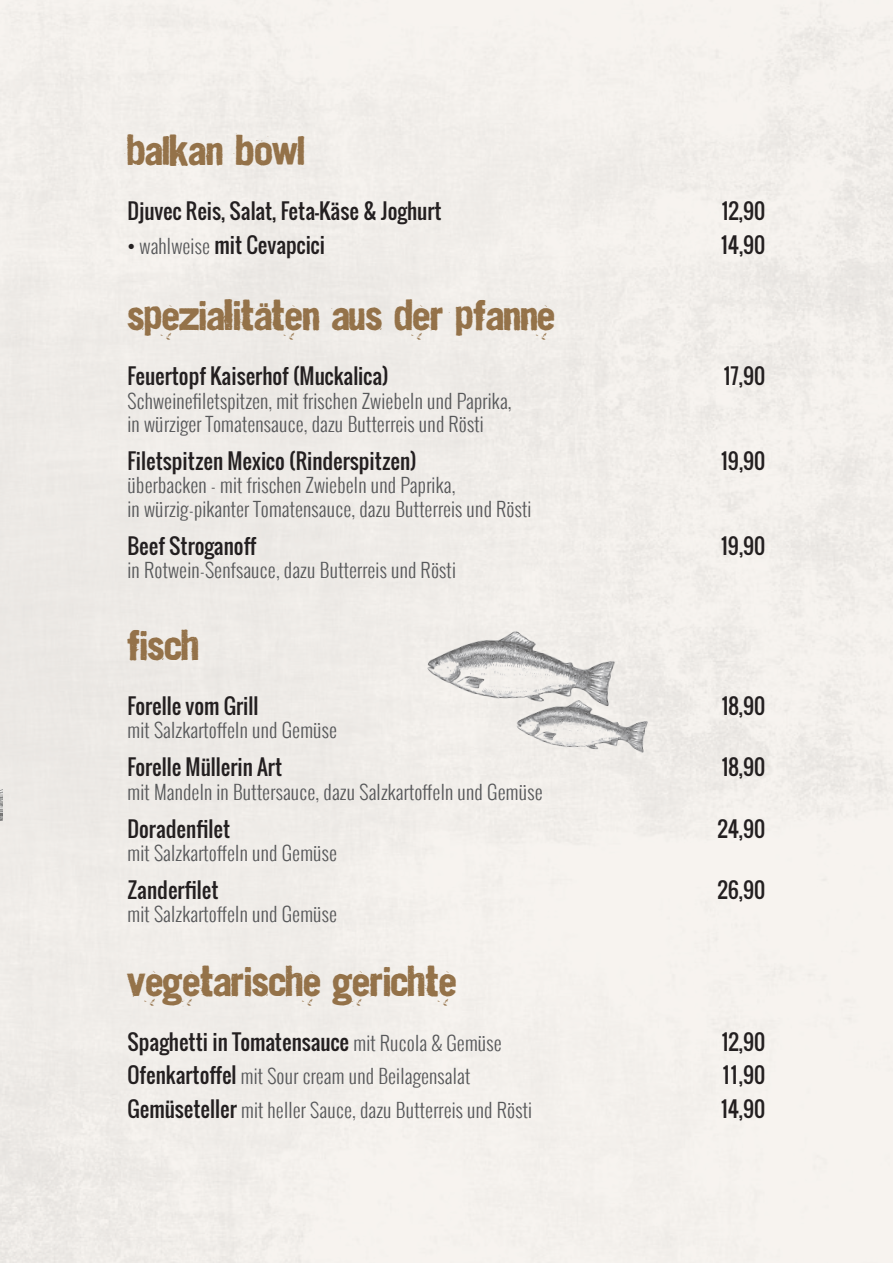
<style>
.page{position:relative;width:893px;height:1263px;background:#fff}
.page>*{position:absolute;margin:0;border:0;box-sizing:border-box;transform-origin:0 0}
.t1{font:31.5px "Dirt 2 Stickler";color:#947249}
.t2{font:21px "Oswald";color:#231f20}
.t3{font:300 19.5px/23.4px "Oswald";letter-spacing:.01em;color:#57585a}
.s1{font-family:"Arial Nova Cond"}
.s2{font-weight:300;font-size:19.5px;color:#57585a}
.s3{font-weight:400;font-size:21px;color:#231f20}
</style>
<div class="page">
<img style="left:412px;top:611px;width:218px;height:110px">
<img style="left:506px;top:686px;width:153px;height:77px">
<img style="left:0;top:771px;width:2px;height:262px">
<h1 class="t1" style="left:128px;top:128px;width:178px">Balkan bowl</h1>
<p class="t2" style="left:128px;top:195px;width:316px">Djuvec Reis, Salat, Feta-Käse &amp; Joghurt</p>
<p class="t2" style="left:722px;top:195px;width:45px">12,90</p>
<p class="t2" style="left:128px;top:229px;width:199px"><span class="s1">•</span> <span class="s2">wahlweise</span> mit Cevapcici</p>
<p class="t2" style="left:721px;top:229px;width:46px">14,90</p>
<h1 class="t1" style="left:128px;top:293px;width:429px">SPEZIALITÄTEN AUS DER PFANNE</h1>
<p class="t2" style="left:128px;top:360px;width:263px">Feuertopf Kaiserhof (Muckalica)</p>
<p class="t2" style="left:724px;top:360px;width:43px">17,90</p>
<p class="t3" style="left:128px;top:389px;width:386px">Schweinefiletspitzen, mit frischen Zwiebeln und Paprika, in würziger Tomatensauce, dazu Butterreis und Rösti</p>
<p class="t2" style="left:128px;top:445px;width:291px">Filetspitzen Mexico (Rinderspitzen)</p>
<p class="t2" style="left:721px;top:445px;width:46px">19,90</p>
<p class="t3" style="left:128px;top:473px;width:405px">überbacken - mit frischen Zwiebeln und Paprika,<br>in würzig-pikanter Tomatensauce, dazu Butterreis und Rösti</p>
<p class="t2" style="left:128px;top:530px;width:130px">Beef Stroganoff</p>
<p class="t2" style="left:721px;top:530px;width:46px">19,90</p>
<p class="t3" style="left:128px;top:558px;width:330px">in Rotwein-Senfsauce, dazu Butterreis und Rösti</p>
<h1 class="t1" style="left:128px;top:622px;width:73px">FISCH</h1>
<p class="t2" style="left:128px;top:690px;width:132px">Forelle vom Grill</p>
<p class="t2" style="left:722px;top:690px;width:45px">18,90</p>
<p class="t3" style="left:128px;top:718px;width:211px">mit Salzkartoffeln und Gemüse</p>
<p class="t2" style="left:128px;top:751px;width:156px">Forelle Müllerin Art</p>
<p class="t2" style="left:722px;top:751px;width:45px">18,90</p>
<p class="t3" style="left:128px;top:780px;width:417px">mit Mandeln in Buttersauce, dazu Salzkartoffeln und Gemüse</p>
<p class="t2" style="left:128px;top:813px;width:104px">Doradenfilet</p>
<p class="t2" style="left:717px;top:813px;width:50px">24,90</p>
<p class="t3" style="left:128px;top:841px;width:211px">mit Salzkartoffeln und Gemüse</p>
<p class="t2" style="left:128px;top:874px;width:93px">Zanderfilet</p>
<p class="t2" style="left:717px;top:874px;width:50px">26,90</p>
<p class="t3" style="left:128px;top:902px;width:211px">mit Salzkartoffeln und Gemüse</p>
<h1 class="t1" style="left:128px;top:958px;width:330px">VEGETARISCHE GERICHTE</h1>
<p class="t2" style="left:128px;top:1026px;width:376px">Spaghetti in Tomatensauce <span class="s2">mit Rucola &amp; Gemüse</span></p>
<p class="t2" style="left:722px;top:1026px;width:45px">12,90</p>
<p class="t3" style="left:128px;top:1064px;width:344px"><span class="s3">Ofenkartoffel</span> mit Sour cream und Beilagensalat</p>
<p class="t2" style="left:723px;top:1059px;width:44px">11,90</p>
<p class="t3" style="left:128px;top:1098px;width:406px"><span class="s3">Gemüseteller</span> mit heller Sauce, dazu Butterreis und Rösti</p>
<p class="t2" style="left:721px;top:1093px;width:46px">14,90</p>
</div>
